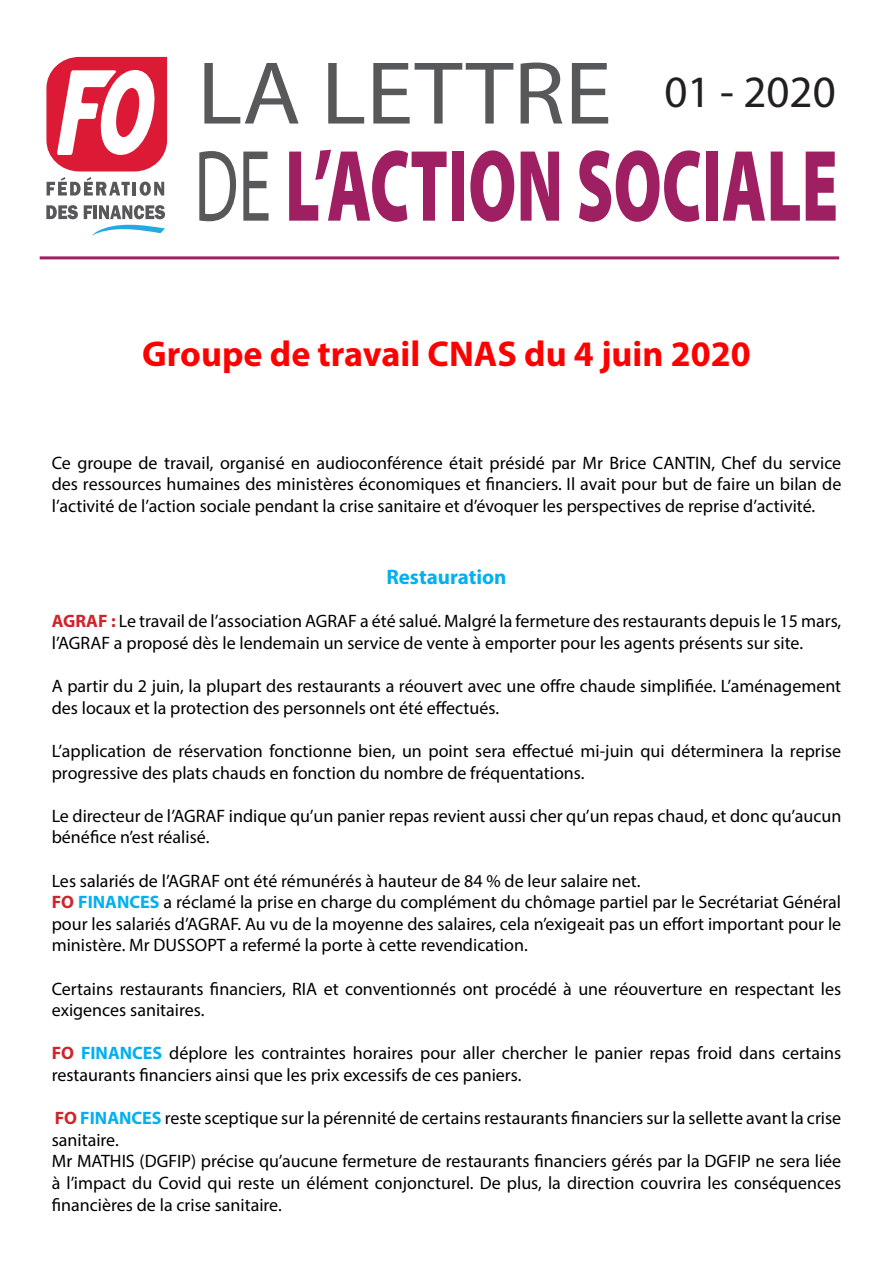
<style>
.page{position:relative;width:893px;height:1263px;background:#fff}
.page>*{position:absolute;margin:0;border:0;box-sizing:border-box;transform-origin:0 0}
.t1{font:45px "Myriad Pro";color:#231f20}
.t2{font:700 36px "Myriad Pro";color:#f00}
.t3{font:700 21px "Myriad Pro";color:#00b0f0}
.t4{font:18px/21.6px "Myriad Pro";color:#000}
.s1{font-weight:700;color:#d1232a}
.s2{font-weight:700;color:#00b0f0}
</style>
<div class="page">
<svg style="left:204px;top:63px;width:95px;height:61px"></svg>
<svg style="left:328px;top:63px;width:36px;height:61px"></svg>
<svg style="left:373px;top:63px;width:140px;height:61px"></svg>
<svg style="left:521px;top:63px;width:41px;height:61px"></svg>
<svg style="left:572px;top:63px;width:36px;height:61px"></svg>
<svg style="left:199px;top:151px;width:37px;height:70px"></svg>
<svg style="left:243px;top:152px;width:26px;height:69px"></svg>
<svg style="left:289px;top:150px;width:158px;height:72px"></svg>
<div style="left:452px;top:152px;width:12px;height:69px;background:#9e1f62"></div>
<svg style="left:470px;top:150px;width:44px;height:72px"></svg>
<svg style="left:521px;top:152px;width:38px;height:69px"></svg>
<svg style="left:579px;top:150px;width:121px;height:72px"></svg>
<div style="left:706px;top:152px;width:12px;height:69px;background:#9e1f62"></div>
<svg style="left:723px;top:152px;width:42px;height:69px"></svg>
<svg style="left:771px;top:152px;width:29px;height:69px"></svg>
<svg style="left:806px;top:152px;width:30px;height:69px"></svg>
<hr style="left:40px;top:256px;width:799px;height:3px;background:#9e1f62">
<svg style="left:46px;top:57px;width:121px;height:114px"></svg>
<svg style="left:47px;top:177px;width:83px;height:19px"></svg>
<hr style="left:133px;top:182px;width:3px;height:14px;background:#57585a">
<svg style="left:140px;top:182px;width:24px;height:14px"></svg>
<svg style="left:46px;top:205px;width:32px;height:14px"></svg>
<svg style="left:84px;top:205px;width:82px;height:31px"></svg>
<p class="t1" style="left:664px;top:64px;width:173px">01 - 2020</p>
<p class="t2" style="left:142px;top:331px;width:610px">Groupe de travail CNAS du 4 juin 2020</p>
<p class="t4" style="left:52px;top:452px;width:791px;text-align:justify">Ce groupe de travail, organisé en audioconférence était présidé par Mr Brice CANTIN, Chef du service des ressources humaines des ministères économiques et financiers. Il avait pour but de faire un bilan de l’activité de l’action sociale pendant la crise sanitaire et d’évoquer les perspectives de reprise d’activité.</p>
<p class="t3" style="left:386px;top:563px;width:122px">Restauration</p>
<p class="t4" style="left:52px;top:610px;width:791px"><span class="s1">AGRAF :</span> Le travail de l’association AGRAF a été salué. Malgré la fermeture des restaurants depuis le 15 mars, l’AGRAF a proposé dès le lendemain un service de vente à emporter pour les agents présents sur site.</p>
<p class="t4" style="left:52px;top:675px;width:791px">A partir du 2 juin, la plupart des restaurants a réouvert avec une offre chaude simplifiée. L’aménagement des locaux et la protection des personnels ont été effectués.</p>
<p class="t4" style="left:52px;top:740px;width:791px">L’application de réservation fonctionne bien, un point sera effectué mi-juin qui déterminera la reprise progressive des plats chauds en fonction du nombre de fréquentations.</p>
<p class="t4" style="left:52px;top:804px;width:791px">Le directeur de l’AGRAF indique qu’un panier repas revient aussi cher qu’un repas chaud, et donc qu’aucun bénéfice n’est réalisé.</p>
<p class="t4" style="left:52px;top:869px;width:590px">Les salariés de l’AGRAF ont été rémunérés à hauteur de 84 % de leur salaire net.</p>
<p class="t4" style="left:52px;top:891px;width:791px;text-align:justify"><span class="s1">FO</span> <span class="s2">FINANCES</span> a réclamé la prise en charge du complément du chômage partiel par le Secrétariat Général pour les salariés d’AGRAF. Au vu de la moyenne des salaires, cela n’exigeait pas un effort important pour le ministère. Mr DUSSOPT a refermé la porte à cette revendication.</p>
<p class="t4" style="left:52px;top:977px;width:791px">Certains restaurants financiers, RIA et conventionnés ont procédé à une réouverture en respectant les exigences sanitaires.</p>
<p class="t4" style="left:52px;top:1042px;width:791px"><span class="s1">FO</span> <span class="s2">FINANCES</span> déplore les contraintes horaires pour aller chercher le panier repas froid dans certains restaurants financiers ainsi que les prix excessifs de ces paniers.</p>
<p class="t4" style="left:52px;top:1107px;width:791px"><span class="s1">FO</span> <span class="s2">FINANCES</span> reste sceptique sur la pérennité de certains restaurants financiers sur la sellette avant la crise sanitaire.</p>
<p class="t4" style="left:52px;top:1150px;width:791px;text-align:justify">Mr MATHIS (DGFIP) précise qu’aucune fermeture de restaurants financiers gérés par la DGFIP ne sera liée à l’impact du Covid qui reste un élément conjoncturel. De plus, la direction couvrira les conséquences financières de la crise sanitaire.</p>
</div>
